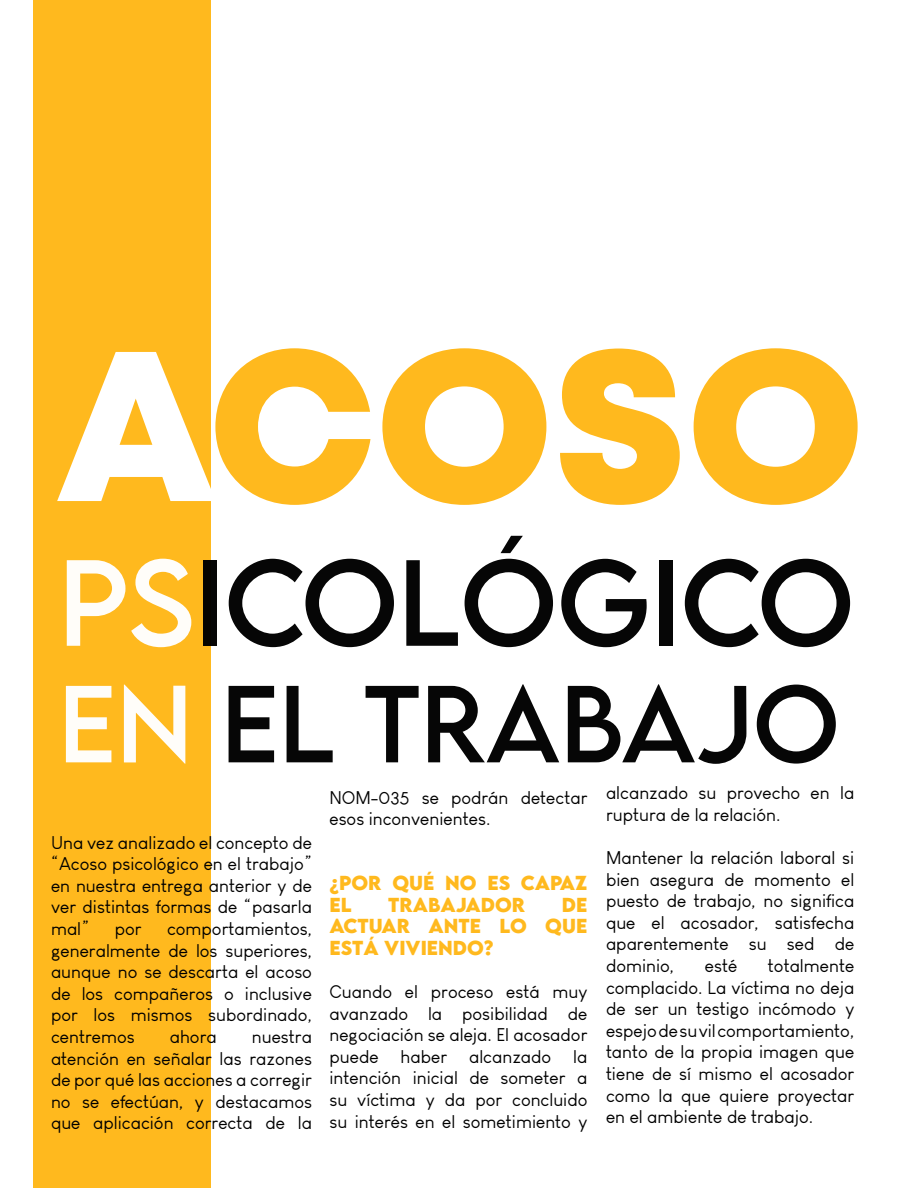
<style>
.page{position:relative;width:918px;height:1188px;background:#fff}
.page>*{position:absolute;margin:0;border:0;box-sizing:border-box;transform-origin:0 0}
.t1{font:213px "Mont Heavy DEMO";color:#ffb91e}
.t2{font:108.75px "LEMONMILK";color:#000}
.t3{font:97.2px "LEMONMILK";color:#000}
.t4{font:18px/21.6px "Louis George Cafe";color:#000;text-align:justify}
.t5{font:700 18px/21.6px "LEMONMILK";color:#ffb91e}
.s1{color:#fff}
</style>
<div class="page">
<div style="left:33px;top:0;width:177px;height:1188px;background:#ffb91e"></div>
<p class="t1" style="left:57px;top:306px;width:808px"><span class="s1">A</span>COSO</p>
<h2 class="t2" style="left:59px;top:532px;width:797px"><span class="s1">PS</span>ICOLÓGICO</h2>
<h3 class="t3" style="left:59px;top:661px;width:782px"><span class="s1">EN</span> EL TRABAJO</h3>
<p class="t4" style="left:329px;top:786px;width:260px">NOM-035 se podrán detectar esos inconvenientes.</p>
<p class="t4" style="left:606px;top:782px;width:250px">alcanzado su provecho en la ruptura de la relación.</p>
<p class="t4" style="left:606px;top:847px;width:250px">Mantener la relación laboral si bien asegura de momento el puesto de trabajo, no significa que el acosador, satisfecha aparentemente su sed de dominio,</p>
<p class="t4" style="left:51px;top:832px;width:263px">Una vez analizado el concepto de “Acoso psicológico en el trabajo” en nuestra entrega anterior y de ver distintas formas de “pasarla mal”</p>
<p class="t5" style="left:329px;top:872px;width:260px">¿POR QUÉ NO ES CAPAZ<br>EL</p>
<p class="t5" style="left:388px;top:894px;width:138px">TRABAJADOR</p>
<p class="t5" style="left:329px;top:894px;width:259px;text-align:justify;text-indent:232px">DE ACTUAR ANTE LO QUE ESTÁ VIVIENDO?</p>
<p class="t4" style="left:329px;top:981px;width:260px">Cuando el proceso está muy avanzado la posibilidad de negociación se aleja. El acosador puede haber alcanzado la intención inicial de someter a su víctima y da por concluido su interés en el sometimiento y</p>
<p class="t4" style="left:51px;top:918px;width:263px;text-indent:116px">comportamientos, generalmente de los superiores, aunque no se descarta el acoso de los compañeros o inclusive por los mismos subordinado, centremos</p>
<p class="t4" style="left:115px;top:918px;width:28px">por</p>
<p class="t4" style="left:606px;top:955px;width:250px;text-indent:162px">totalmente complacido. La víctima no deja de ser un testigo incómodo y espejo de su vil comportamiento, tanto de la propia imagen que tiene de sí mismo el acosador como la que quiere proyectar en el ambiente de trabajo.</p>
<p class="t4" style="left:705px;top:955px;width:34px">esté</p>
<p class="t4" style="left:51px;top:1026px;width:263px;text-indent:201px">nuestra atención en señalar las razones de por qué las acciones a corregir no se efectúan, y destacamos que aplicación correcta de la</p>
<p class="t4" style="left:170px;top:1026px;width:49px">ahora</p>
</div>
